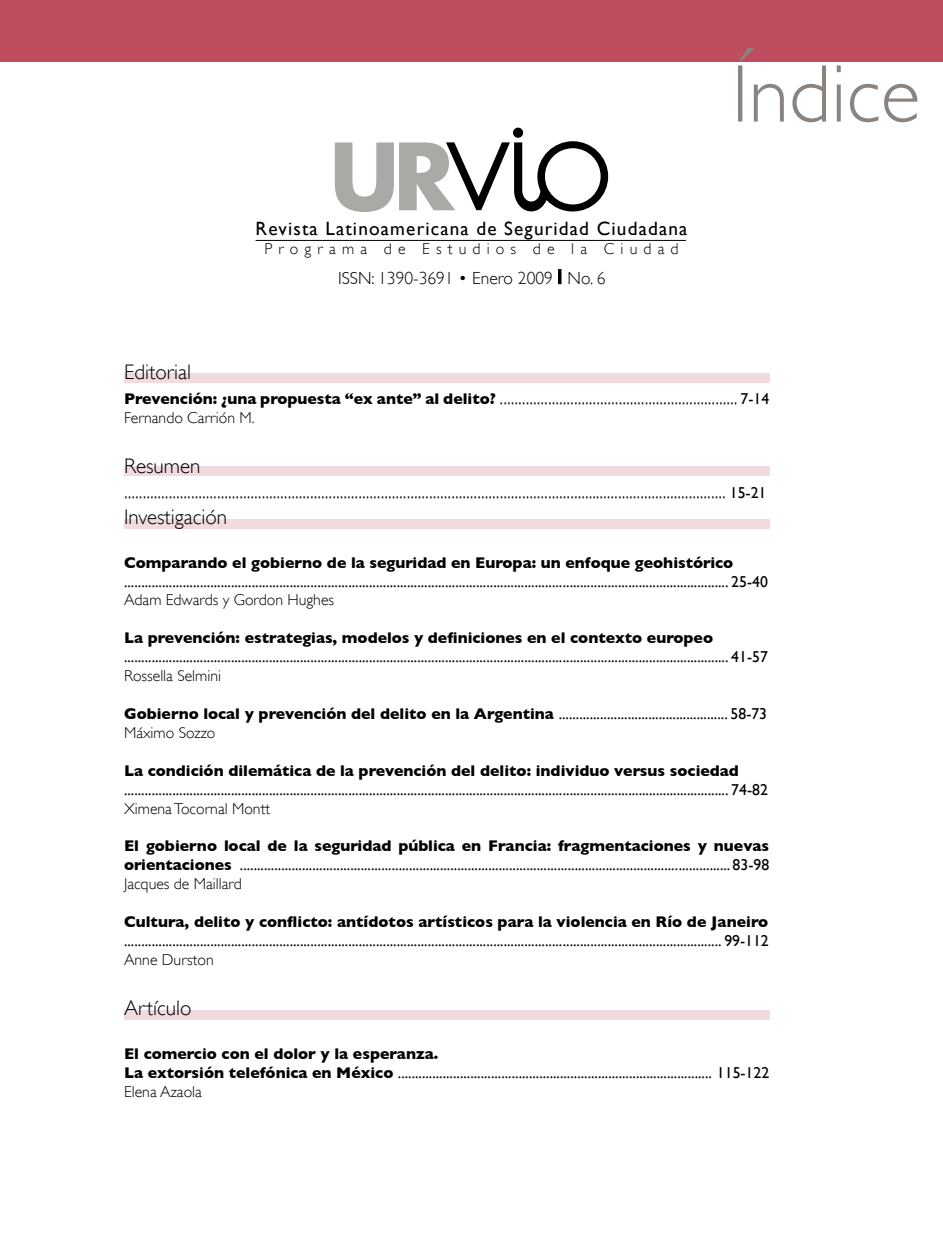
<style>
.page{position:relative;width:943px;height:1241px;background:#fff}
.page>*{position:absolute;margin:0;border:0;box-sizing:border-box;transform-origin:0 0}
.t1{font:300 82.25px "Gill Sans";color:#89847f}
.t2{font:300 21px/25.2px "Gill Sans";color:#000}
.t3{font:19.25px "Gill Sans";letter-spacing:.06em;color:#000}
.t4{font:300 17.5px "Gill Sans";color:#000}
.t5{font:15.75px/18.9px "Gill Sans";color:#000}
.t6{font:700 15.75px "Gill Sans";color:#000}
.t7{font:300 15.75px "Gill Sans";color:#000}
.t8{font:300 15.75px "Gill Sans";letter-spacing:.39em;color:#000}
.s1{font-weight:700;font-size:15.75px}
.s2{font-weight:400;font-size:15.75px}
.s3{font-weight:700}
.s4{font-weight:300}
</style>
<div class="page">
<div style="left:124px;top:518px;width:645px;height:10px;background:#f2dbdf"></div>
<div style="left:124px;top:1010px;width:645px;height:10px;background:#f2dbdf"></div>
<div style="left:124px;top:373px;width:645px;height:9px;background:#f2dbdf"></div>
<div style="left:124px;top:466px;width:645px;height:10px;background:#f2dbdf"></div>
<div style="left:0;top:0;width:942px;height:61px;background:#bf4d5d"></div>
<hr style="left:558px;top:269px;width:3px;height:15px;background:#000">
<div style="left:513px;top:128px;width:10px;height:10px;background:#000;border-radius:50%"></div>
<svg style="left:335px;top:141px;width:273px;height:71px"></svg>
<hr style="left:255px;top:240px;width:431px;height:1px;background:#000">
<p class="t3" style="left:255px;top:217px;width:433px">Revista Latinoamericana de Seguridad Ciudadana</p>
<p class="t8" style="left:264px;top:239px;width:416px">Programa de Estudios de la Ciudad</p>
<p class="t4" style="left:338px;top:268px;width:269px">ISSN: 1390-3691 • Enero 2009 No. 6</p>
<h1 class="t1" style="left:731px;top:48px;width:190px">Índice</h1>
<h2 class="t2" style="left:124px;top:359px;width:646px">Editorial<br><span class="s1">Prevención: ¿una propuesta “ex ante” al delito?</span> ................................................................ <span class="s2">7-14</span></h2>
<p class="t7" style="left:124px;top:408px;width:132px">Fernando Carrión M.</p>
<h2 class="t2" style="left:124px;top:453px;width:644px">Resumen .................................................................................................................................................................. <span class="s2">15-21<br></span>Investigación</h2>
<p class="t6" style="left:124px;top:553px;width:610px">Comparando el gobierno de la seguridad en Europa: un enfoque geohistórico</p>
<p class="t5" style="left:124px;top:571px;width:645px">............................................................................................................................................................................... 25-40</p>
<p class="t7" style="left:124px;top:591px;width:211px">Adam Edwards y Gordon Hughes</p>
<p class="t6" style="left:124px;top:628px;width:590px">La prevención: estrategias, modelos y definiciones en el contexto europeo</p>
<p class="t5" style="left:124px;top:647px;width:645px">............................................................................................................................................................................... 41-57</p>
<p class="t7" style="left:124px;top:667px;width:98px">Rossella Selmini</p>
<p class="t5" style="left:124px;top:704px;width:644px"><span class="s3">Gobierno local y prevención del delito en la Argentina</span> ................................................. 58-73<br><span class="s4">Máximo Sozzo</span></p>
<p class="t6" style="left:124px;top:761px;width:616px">La condición dilemática de la prevención del delito: individuo versus sociedad</p>
<p class="t5" style="left:124px;top:779px;width:645px">............................................................................................................................................................................... 74-82</p>
<p class="t7" style="left:124px;top:799px;width:148px">Ximena Tocornal Montt</p>
<p class="t5" style="left:124px;top:836px;width:646px;text-align:justify"><span class="s3">El gobierno local de la seguridad pública en Francia: fragmentaciones y nuevas orientaciones</span> .............................................................................................................................................. 83-98<br><span class="s4">Jacques de Maillard</span></p>
<p class="t6" style="left:124px;top:912px;width:645px">Cultura, delito y conflicto: antídotos artísticos para la violencia en Río de Janeiro</p>
<p class="t5" style="left:124px;top:930px;width:646px">............................................................................................................................................................................. 99-112</p>
<p class="t7" style="left:124px;top:950px;width:91px">Anne Durston</p>
<h2 class="t2" style="left:124px;top:995px;width:69px">Artículo</h2>
<p class="t5" style="left:124px;top:1044px;width:646px"><span class="s3">El comercio con el dolor y la esperanza.<br>La extorsión telefónica en México</span> ........................................................................................... 115-122<br><span class="s4">Elena Azaola</span></p>
</div>
